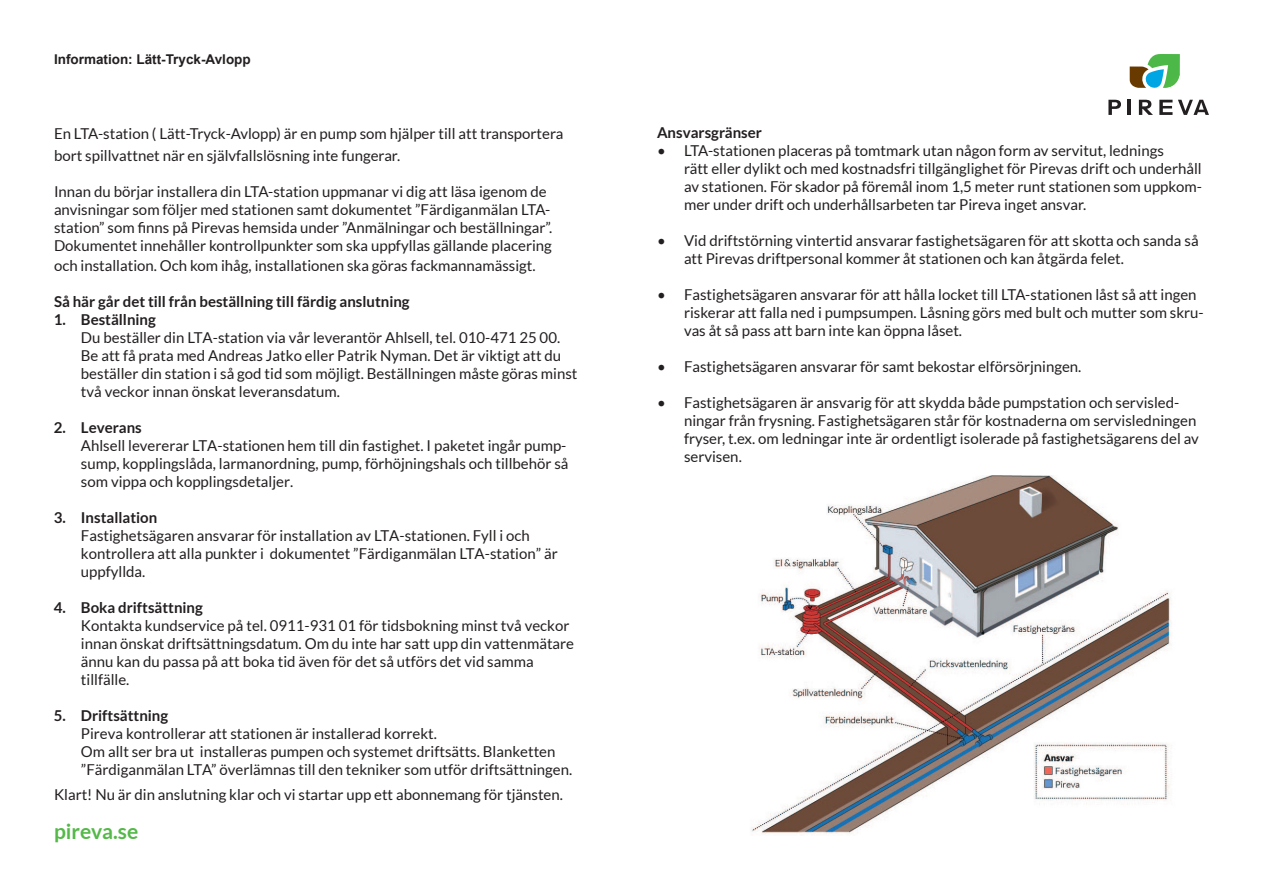
<style>
.page{position:relative;width:1263px;height:893px;background:#fff}
.page>*{position:absolute;margin:0;border:0;box-sizing:border-box;transform-origin:0 0}
.t1{font:700 21px "Lato";color:#54b948}
.t2{font:15px/18px "Lato";color:#231f20}
.t3{font:700 15px "Lato";color:#231f20}
.t4{font:700 13.5px "Arial";color:#231f20}
.s1{font-weight:700}
</style>
<div class="page">
<svg style="left:1108px;top:100px;width:13px;height:15px"></svg>
<hr style="left:1127px;top:100px;width:4px;height:15px;background:#231f20">
<svg style="left:1139px;top:100px;width:14px;height:15px"></svg>
<svg style="left:1159px;top:100px;width:13px;height:15px"></svg>
<svg style="left:1178px;top:100px;width:31px;height:15px"></svg>
<svg style="left:1130px;top:54px;width:50px;height:34px"></svg>
<img style="left:751px;top:475px;width:420px;height:359px">
<p class="t4" style="left:54px;top:50px;width:198px">Information: Lätt-Tryck-Avlopp</p>
<p class="t2" style="left:54px;top:123px;width:511px;line-height:21.6px">En LTA-station ( Lätt-Tryck-Avlopp) är en pump som hjälper till att transportera bort spillvattnet när en självfallslösning inte fungerar.</p>
<p class="t2" style="left:54px;top:182px;width:500px">Innan du börjar installera din LTA-station uppmanar vi dig att läsa igenom de anvisningar som följer med stationen samt dokumentet ”Färdiganmälan LTA&shy;station” som finns på Pirevas hemsida under ”Anmälningar och beställningar”.<br>Dokumentet innehåller kontrollpunkter som ska uppfyllas gällande placering</p>
<p class="t2" style="left:54px;top:256px;width:483px">och installation. Och kom ihåg, installationen ska göras fackmannamässigt.</p>
<p class="t3" style="left:54px;top:293px;width:357px">Så här går det till från beställning till färdig anslutning</p>
<p class="t2" style="left:81px;top:310px;width:498px;text-indent:-27px"><span class="s1">1. Beställning<br></span>Du beställer din LTA-station via vår leverantör Ahlsell, tel. 010-471 25 00.<br>Be att få prata med Andreas Jatko eller Patrik Nyman. Det är viktigt att du beställer din station i så god tid som möjligt. Beställningen måste göras minst två veckor innan önskat leveransdatum.</p>
<p class="t2" style="left:81px;top:418px;width:489px;text-indent:-27px"><span class="s1">2. Leverans<br></span>Ahlsell levererar LTA-stationen hem till din fastighet. I paketet ingår pump&shy;sump, kopplingslåda, larmanordning, pump, förhöjningshals och tillbehör så som vippa och kopplingsdetaljer.</p>
<p class="t2" style="left:81px;top:508px;width:478px;text-indent:-27px"><span class="s1">3. Installation<br></span>Fastighetsägaren ansvarar för installation av LTA-stationen. Fyll i och kontrollera att alla punkter i dokumentet ”Färdiganmälan LTA-station” är uppfyllda.</p>
<p class="t2" style="left:81px;top:598px;width:495px;text-indent:-27px"><span class="s1">4. Boka driftsättning<br></span>Kontakta kundservice på tel. 0911-931 01 för tidsbokning minst två veckor innan önskat driftsättningsdatum. Om du inte har satt upp din vattenmätare ännu kan du passa på att boka tid även för det så utförs det vid samma tillfälle.</p>
<p class="t2" style="left:81px;top:706px;width:493px;text-indent:-27px"><span class="s1">5. Driftsättning<br></span>Pireva kontrollerar att stationen är installerad korrekt.<br>Om allt ser bra ut installeras pumpen och systemet driftsätts. Blanketten ”Färdiganmälan LTA” över lämnas till den tekniker som utför driftsättningen.</p>
<p class="t2" style="left:54px;top:785px;width:510px">Klart! Nu är din anslutning klar och vi startar upp ett abonnemang för tjänsten.</p>
<p class="t1" style="left:54px;top:819px;width:86px">pireva.se</p>
<p class="t3" style="left:657px;top:124px;width:106px">Ansvarsgränser</p>
<p class="t2" style="left:684px;top:142px;width:519px;text-indent:-27px">• LTA-stationen placeras på tomtmark utan någon form av servitut, lednings<br>rätt eller dylikt och med kostnadsfri tillgänglighet för Pirevas drift och underhåll av stationen. För skador på föremål inom 1,5 meter runt stationen som uppkom&shy;mer under drift och underhållsarbeten tar Pireva inget ansvar.</p>
<p class="t2" style="left:684px;top:232px;width:516px;text-indent:-27px">• Vid driftstörning vintertid ansvarar fastighetsägaren för att skotta och sanda så att Pirevas driftpersonal kommer åt stationen och kan åtgärda felet.</p>
<p class="t2" style="left:684px;top:286px;width:521px;text-indent:-27px">• Fastighetsägaren ansvarar för att hålla locket till LTA-stationen låst så att ingen riskerar att falla ned i pumpsumpen. Låsning görs med bult och mutter som skru&shy;vas åt så pass att barn inte kan öppna låset.</p>
<p class="t2" style="left:657px;top:358px;width:426px">• Fastighetsägaren ansvarar för samt bekostar elförsörjningen.</p>
<p class="t2" style="left:684px;top:394px;width:516px;text-indent:-27px">• Fastighetsägaren är ansvarig för att skydda både pumpstation och servisled&shy;ningar från frysning. Fastighetsägaren står för kostnaderna om servisledningen fryser, t.ex. om ledningar inte är ordentligt isolerade på fastighetsägarens del av servisen.</p>
</div>
